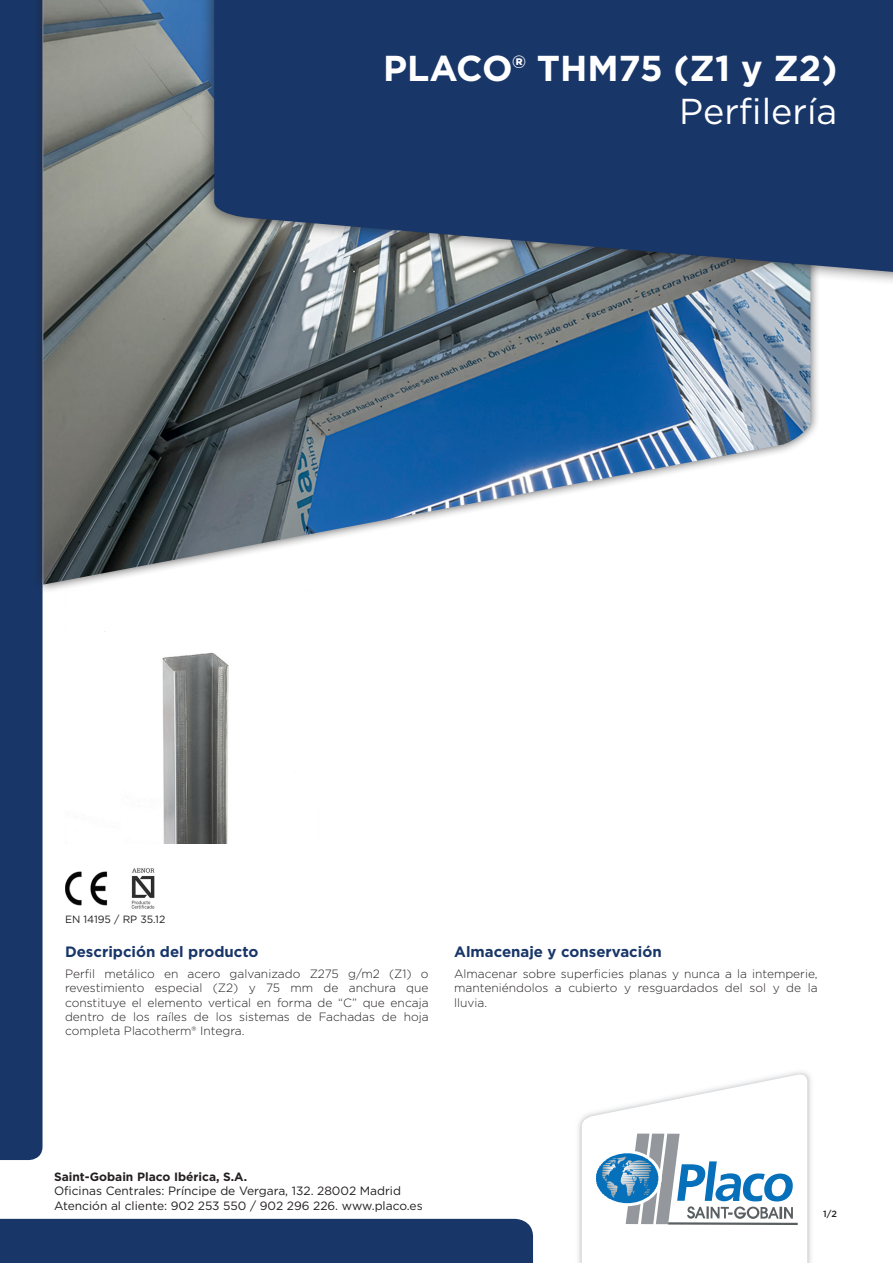
<style>
.page{position:relative;width:893px;height:1263px;background:#fff}
.page>*{position:absolute;margin:0;border:0;box-sizing:border-box;transform-origin:0 0}
.Product_Name_Big{font:700 36px "Gotham";color:#fff}
.Category_description{font:36px "Gotham";color:#fff}
.Attribute_Titles{font:700 15px "Gotham";color:#183668}
.All_Attribute_Values{font:300 12px/14.4px "Gotham";color:#231f20;text-align:justify}
.t1{font:12px/14.4px "Gotham";color:#231f20}
.t2{font:700 12px "Gotham";color:#231f20}
.GIB-Year_of_CE{font:10.5px "Gotham";color:#231f20}
.t3{font:500 9px "Gotham";color:#231f20}
</style>
<div class="page">
<div style="left:0;top:0;width:43px;height:1160px;background:#183668"></div>
<div style="left:0;top:1219px;width:533px;height:44px;background:#183668"></div>
<img style="left:578px;top:1072px;width:233px;height:191px">
<svg style="left:582px;top:1073px;width:225px;height:190px"></svg>
<div style="left:33px;top:0;width:788px;height:594px;background:#231f20;opacity:.75"></div>
<img style="left:43px;top:0;width:767px;height:585px">
<img style="left:65px;top:590px;width:254px;height:254px">
<div style="left:200px;top:0;width:693px;height:287px;background:#231f20;opacity:.75"></div>
<svg style="left:214px;top:0;width:679px;height:273px;background:#233f6c"></svg>
<img style="left:65px;top:871px;width:43px;height:35px">
<img style="left:131px;top:868px;width:24px;height:41px">
<p class="Product_Name_Big" style="left:383px;top:45px;width:456px">PLACO® THM75 (Z1 y Z2)</p>
<p class="Category_description" style="left:679px;top:89px;width:160px">Perfilería</p>
<p class="GIB-Year_of_CE" style="left:65px;top:912px;width:102px">EN 14195 / RP 35.12</p>
<p class="Attribute_Titles" style="left:65px;top:942px;width:195px">Descripción del producto</p>
<p class="All_Attribute_Values" style="left:65px;top:966px;width:365px">Perfil metálico en acero galvanizado Z275 g/m2 (Z1) o revestimiento especial (Z2) y 75 mm de anchura que constituye el elemento vertical en forma de “C” que encaja dentro de los raíles de los sistemas de Fachadas de hoja completa Placotherm® Integra.</p>
<p class="Attribute_Titles" style="left:454px;top:942px;width:209px">Almacenaje y conservación</p>
<p class="All_Attribute_Values" style="left:454px;top:966px;width:365px">Almacenar sobre superficies planas y nunca a la intemperie, manteniéndolos a cubierto y resguardados del sol y de la lluvia.</p>
<p class="t2" style="left:54px;top:1168px;width:195px">Saint-Gobain Placo Ibérica, S.A.</p>
<p class="t1" style="left:54px;top:1183px;width:370px">Oficinas Centrales: Príncipe de Vergara, 132. 28002 Madrid<br>Atención al cliente: 902 253 550 / 902 296 226. www.placo.es</p>
<p class="t3" style="left:823px;top:1208px;width:15px">1/2</p>
</div>
